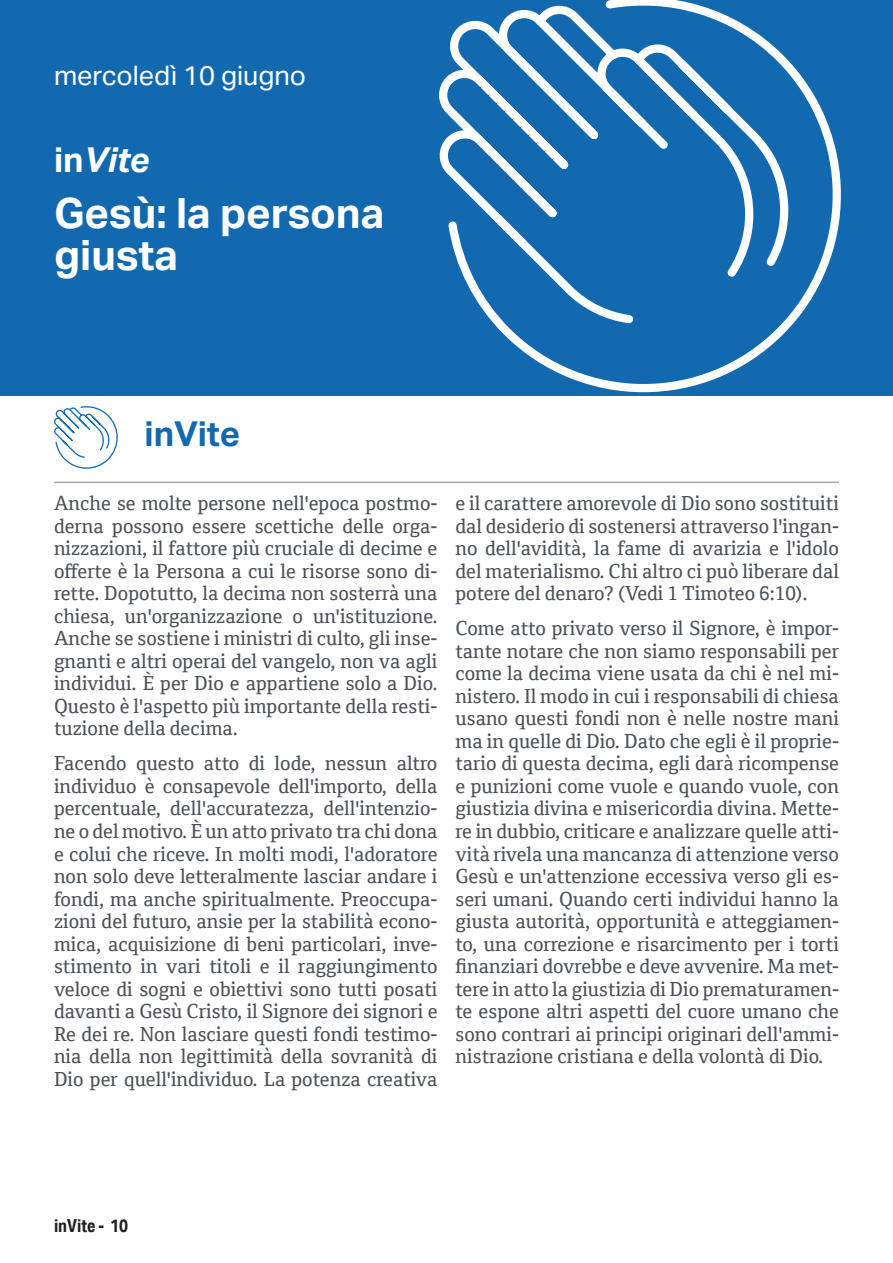
<style>
.page{position:relative;width:893px;height:1263px;background:#fff}
.page>*{position:absolute;margin:0;border:0;box-sizing:border-box;transform-origin:0 0}
.tit-giorno-02{font:700 42px/42px "Aktiv Grotesk";color:#fff}
.tit-sezione{font:700 34.5px "Aktiv Grotesk";color:#1369af}
.t1{font:italic 700 34.5px "Aktiv Grotesk";color:#fff}
.t2{font:27px "Aktiv Grotesk";color:#fff}
.t3{font:19.5px/22.5px "Cordale";color:#4b5157;text-align:justify}
.t4{font:700 18px "Aktiv Grotesk Cd";color:#231f20}
.s1{font-style:normal}
</style>
<div class="page">
<div style="left:0;top:0;width:893px;height:395px;background:#1369af"></div>
<svg style="left:439px;top:0;width:402px;height:392px"></svg>
<hr style="left:54px;top:482px;width:785px;height:1px;background:#4b5157">
<svg style="left:54px;top:406px;width:64px;height:63px"></svg>
<p class="t2" style="left:54px;top:59px;width:254px">mercoledì 10 giugno</p>
<p class="t1" style="left:54px;top:138px;width:97px"><span class="s1">in</span>Vite</p>
<p class="tit-giorno-02" style="left:54px;top:192px;width:332px">Gesù: la persona giusta</p>
<p class="tit-sezione" style="left:144px;top:414px;width:97px">inVite</p>
<p class="t3" style="left:54px;top:492px;width:385px">Anche se molte persone nell'epoca postmo&shy;derna possono essere scettiche delle orga&shy;nizzazioni, il fattore più cruciale di decime e offerte è la Persona a cui le risorse sono di&shy;rette. Dopotutto, la decima non sosterrà una chiesa, un'organizzazione o un'istituzione.<br>Anche se sostiene i ministri di culto, gli inse&shy;gnanti e altri operai del vangelo, non va agli individui. È per Dio e appartiene solo a Dio.<br>Questo è l'aspetto più importante della resti&shy;tuzione della decima.</p>
<p class="t3" style="left:54px;top:752px;width:385px">Facendo questo atto di lode, nessun altro individuo è consapevole dell'importo, della percentuale, dell'accuratezza, dell'intenzio&shy;ne o del motivo. È un atto privato tra chi dona e colui che riceve. In molti modi, l'adoratore non solo deve letteralmente lasciar andare i fondi, ma anche spiritualmente. Preoccupa&shy;zioni del futuro, ansie per la stabilità econo&shy;mica, acquisizione di beni particolari, inve&shy;stimento in vari titoli e il raggiungimento veloce di sogni e obiettivi sono tutti posati davanti a Gesù Cristo, il Signore dei signori e Re dei re. Non lasciare questi fondi testimo&shy;nia della non legittimità della sovranità di Dio per quell'individuo. La potenza creativa</p>
<p class="t3" style="left:455px;top:492px;width:385px">e il carattere amorevole di Dio sono sostituiti dal desiderio di sostenersi attraverso l'ingan&shy;no dell'avidità, la fame di avarizia e l'idolo del materialismo. Chi altro ci può liberare dal potere del denaro? (Vedi 1 Timoteo 6:10).</p>
<p class="t3" style="left:455px;top:617px;width:385px">Come atto privato verso il Signore, è impor&shy;tante notare che non siamo responsabili per come la decima viene usata da chi è nel mi&shy;nistero. Il modo in cui i responsabili di chiesa usano questi fondi non è nelle nostre mani ma in quelle di Dio. Dato che egli è il proprie&shy;tario di questa decima, egli darà ricompense e punizioni come vuole e quando vuole, con giustizia divina e misericordia divina. Mette&shy;re in dubbio, criticare e analizzare quelle atti&shy;vità rivela una mancanza di attenzione verso Gesù e un'attenzione eccessiva verso gli es&shy;seri umani. Quando certi individui hanno la giusta autorità, opportunità e atteggiamen&shy;to, una correzione e risarcimento per i torti finanziari dovrebbe e deve avvenire. Ma met&shy;tere in atto la giustizia di Dio prematuramen&shy;te espone altri aspetti del cuore umano che sono contrari ai principi originari dell'ammi&shy;nistrazione cristiana e della volontà di Dio.</p>
<p class="t4" style="left:54px;top:1215px;width:76px">inVite - 10</p>
</div>
